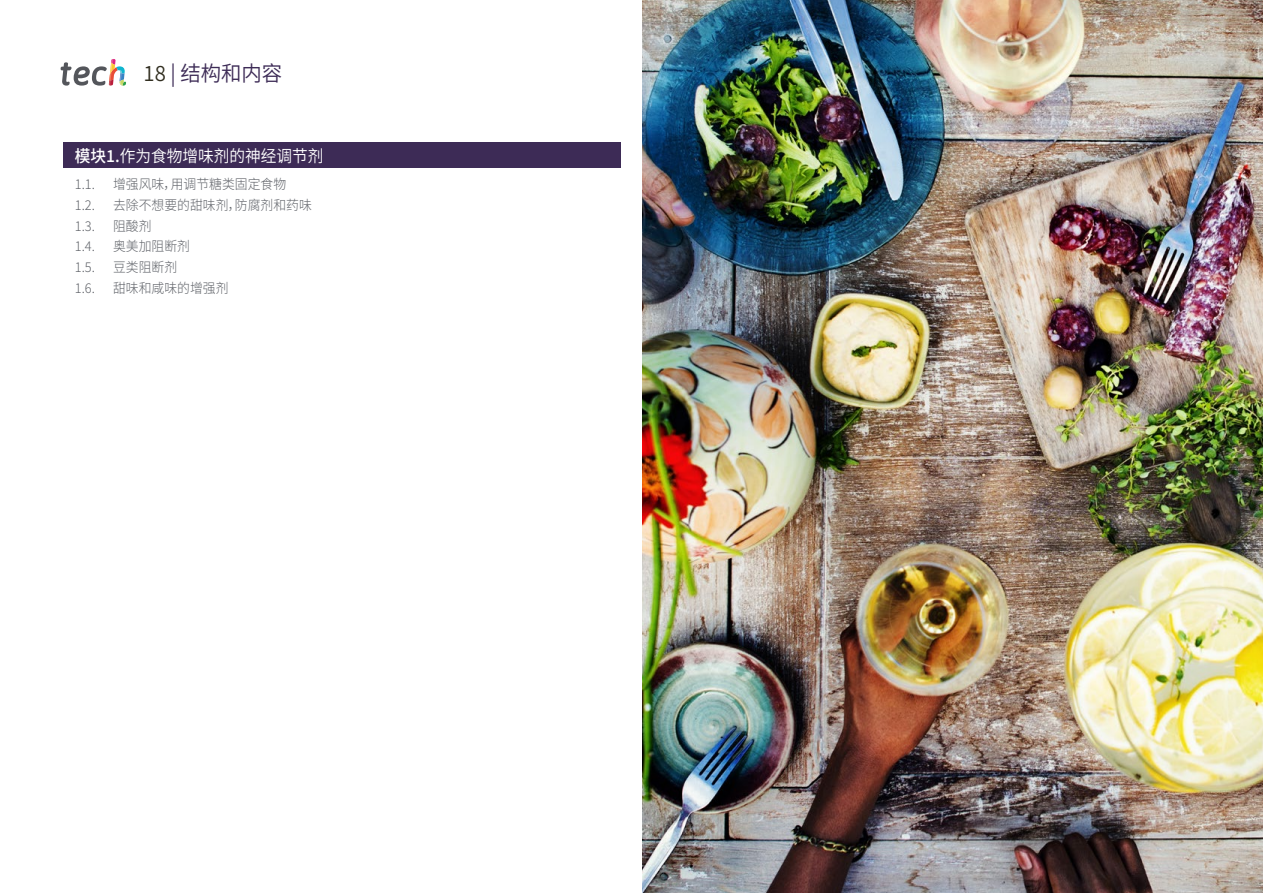
<style>
.page{position:relative;width:1263px;height:893px;background:#fff}
.page>*{position:absolute;margin:0;border:0;box-sizing:border-box;transform-origin:0 0}
.t1{font:21px "Source Han Sans CN";color:#3d2b56}
.t2{font:16.5px "Source Han Sans CN";color:#fff;scale:.95 1}
.t3{font:300 13.5px "Source Han Sans CN";color:#61646a;scale:.95 1}
.s1{color:#312e20}
.s2{font-weight:500}
</style>
<div class="page">
<div style="left:64px;top:142px;width:557px;height:26px;background:#3d2b56"></div>
<img style="left:642px;top:0;width:621px;height:893px">
<svg style="left:61px;top:59px;width:65px;height:27px"></svg>
<h1 class="t1" style="left:144px;top:61px;width:140px"><span class="s1">18</span> | 结构和内容</h1>
<p class="t2" style="left:75px;top:147px;width:263px"><span class="s2">模块1.</span>作为食物增味剂的神经调节剂</p>
<p class="t3" style="left:75px;top:177px;width:23px">1.1.</p>
<p class="t3" style="left:113px;top:177px;width:184px">增强风味，用调节糖类固定食物</p>
<p class="t3" style="left:75px;top:197px;width:23px">1.2.</p>
<p class="t3" style="left:113px;top:197px;width:211px">去除不想要的甜味剂，防腐剂和药味</p>
<p class="t3" style="left:75px;top:218px;width:23px">1.3.</p>
<p class="t3" style="left:113px;top:218px;width:42px">阻酸剂</p>
<p class="t3" style="left:75px;top:239px;width:23px">1.4.</p>
<p class="t3" style="left:113px;top:239px;width:82px">奥美加阻断剂</p>
<p class="t3" style="left:75px;top:260px;width:23px">1.5.</p>
<p class="t3" style="left:113px;top:260px;width:69px">豆类阻断剂</p>
<p class="t3" style="left:75px;top:280px;width:23px">1.6.</p>
<p class="t3" style="left:113px;top:280px;width:123px">甜味和咸味的增强剂</p>
</div>
